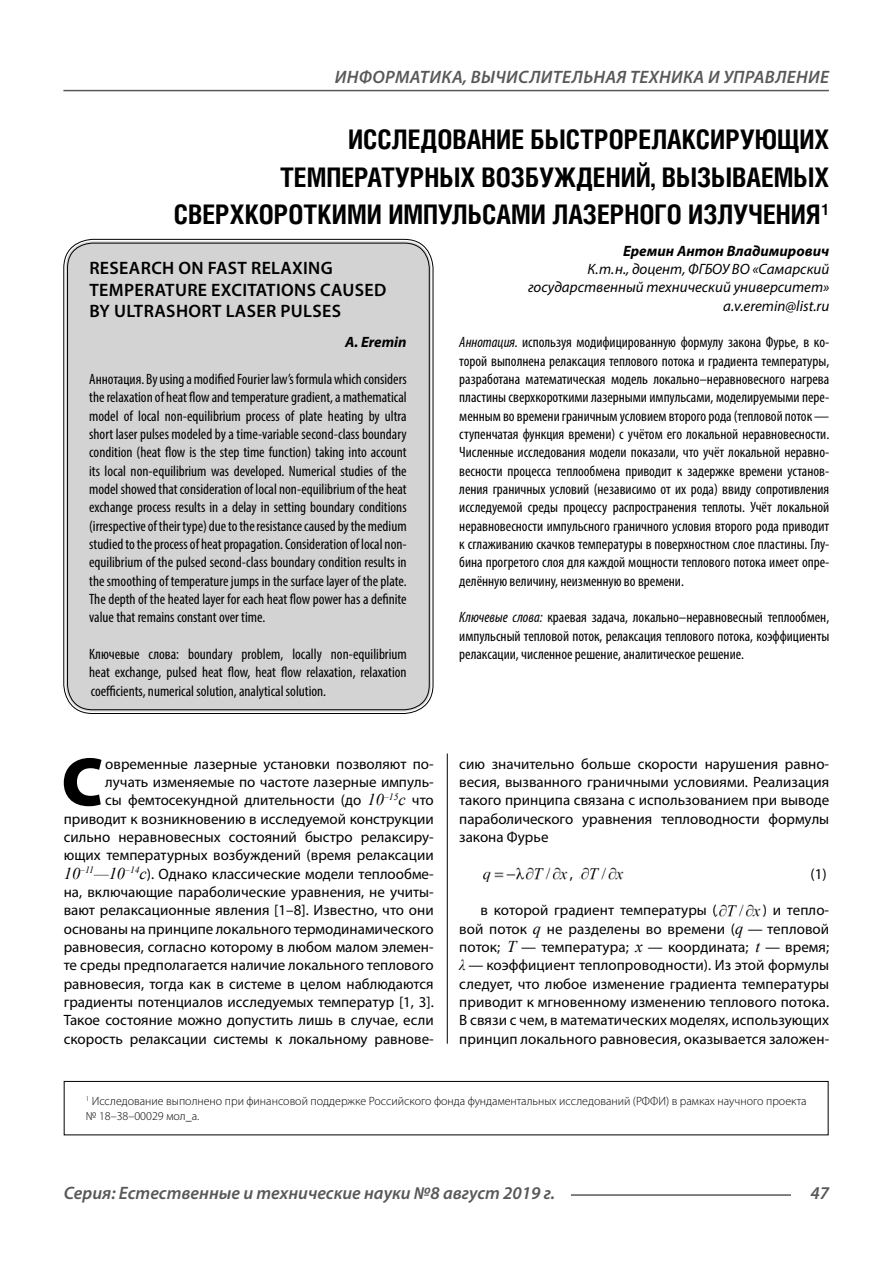
<style>
.page{position:relative;width:893px;height:1263px;background:#fff}
.page>*{position:absolute;margin:0;border:0;box-sizing:border-box;transform-origin:0 0}
.t1{font:900 69.3px "Myriad Pro";color:#000}
.t2{font:700 27px/37.5px "Helios Cond C";color:#000;text-align:right}
.t3{font:600 18px/21.6px "Myriad Pro";letter-spacing:.02em;color:#000}
.t4{font:italic 600 18px "Myriad Pro";color:#585858}
.t5{font:italic 600 18px "Myriad Pro";letter-spacing:.02em;color:#585858}
.t6{font:condensed 15px/18.3px "Myriad Pro";color:#000;text-align:justify}
.t7{font:15px/18.3px "Myriad Pro";color:#000;text-align:justify}
.t8{font:italic 15px/18.3px "Myriad Pro";color:#000;text-align:right}
.t9{font:italic 700 15px "Myriad Pro";color:#000}
.t10{font:300 12px/14.4px "Myriad Pro";color:#000}
.s1{font-style:italic}
.s2{font-family:"Times New Roman";font-style:italic;font-size:16.5px}
.s3{font-family:"Times New Roman";font-style:italic}
</style>
<div class="page">
<hr style="left:447px;top:128px;width:1px;height:916px;background:#000">
<div style="left:438px;top:732px;width:391px;height:21px;background:#fff"></div>
<img style="left:483px;top:868px;width:85px;height:14px">
<img style="left:579px;top:868px;width:45px;height:12px">
<img style="left:717px;top:904px;width:44px;height:13px">
<div style="left:64px;top:1081px;width:764px;height:54px;border:1px solid #000"></div>
<div style="left:66px;top:241px;width:365px;height:471px;background:#d3d3d3;border-radius:27px"></div>
<hr style="left:571px;top:1194px;width:220px;height:2px;background:#585858">
<hr style="left:63px;top:90px;width:766px;height:1px;background:#585858">
<p class="t5" style="left:335px;top:71px;width:496px">ИНФОРМАТИКА, ВЫЧИСЛИТЕЛЬНАЯ ТЕХНИКА И УПРАВЛЕНИЕ</p>
<h2 class="t2" style="left:174px;top:123px;width:657px">ИССЛЕДОВАНИЕ БЫСТРОРЕЛАКСИРУЮЩИХ<br>ТЕМПЕРАТУРНЫХ ВОЗБУЖДЕНИЙ, ВЫЗЫВАЕМЫХ<br>СВЕРХКОРОТКИМИ ИМПУЛЬСАМИ ЛАЗЕРНОГО ИЗЛУЧЕНИЯ <sup>1</sup></h2>
<p class="t9" style="left:623px;top:245px;width:208px">Еремин Антон Владимирович</p>
<p class="t8" style="left:528px;top:261px;width:303px">К. т. н., доцент, ФГБОУ ВО «Самарский государственный технический университет» a.v.eremin@list.ru</p>
<p class="t6" style="left:459px;top:335px;width:372px"><span class="s1">Аннотация.</span> используя модифицированную формулу закона Фурье, в ко&shy;торой выполнена релаксация теплового потока и градиента температуры, разработана математическая модель локально–неравновесного нагрева пластины сверхкороткими лазерными импульсами, моделируемыми пере&shy;менным во времени граничным условием второго рода (тепловой поток — ступенчатая функция времени) с учётом его локальной неравновесности.<br>Численные исследования модели показали, что учёт локальной неравно&shy;весности процесса теплообмена приводит к задержке времени установ&shy;ления граничных условий (независимо от их рода) ввиду сопротивления исследуемой среды процессу распространения теплоты. Учёт локальной неравновесности импульсного граничного условия второго рода приводит к сглаживанию скачков температуры в поверхностном слое пластины. Глу&shy;бина прогретого слоя для каждой мощности теплового потока имеет опре&shy;делённую величину, неизменную во времени.</p>
<p class="t6" style="left:459px;top:610px;width:371px"><span class="s1">Ключевые слова:</span> краевая задача, локально–неравновесный теплообмен, импульсный тепловой поток, релаксация теплового потока, коэффициенты релаксации, численное решение, аналитическое решение.</p>
<p class="t3" style="left:89px;top:259px;width:299px">RESEARCH ON FAST RELAXING<br>TEMPERATURE EXCITATIONS CAUSED<br>BY ULTRASHORT LASER PULSES</p>
<p class="t9" style="left:345px;top:337px;width:63px">A. Eremin</p>
<p class="t6" style="left:89px;top:371px;width:319px">Аннотация. By using a modified Fourier law’s formula which considers the relaxation of heat flow and temperature gradient, a mathematical model of local non-equilibrium process of plate heating by ultra short laser pulses modeled by a time-variable second-class boundary condition (heat flow is the step time function) taking into account its local non-equilibrium was developed. Numerical studies of the model showed that consideration of local non-equilibrium of the heat exchange process results in a delay in setting boundary conditions (irrespective of their type) due to the resistance caused by the medium studied to the process of heat propagation. Consideration of local non&shy;equilibrium of the pulsed second-class boundary condition results in the smoothing of temperature jumps in the surface layer of the plate.<br>The depth of the heated layer for each heat flow power has a definite value that remains constant over time.</p>
<p class="t6" style="left:89px;top:646px;width:319px">Ключевые слова: boundary problem, locally non-equilibrium heat exchange, pulsed heat flow, heat flow relaxation, relaxation coefficients, numerical solution, analytical solution.</p>
<h1 class="t1" style="left:61px;top:756px;width:43px">С</h1>
<p class="t7" style="left:64px;top:756px;width:371px;text-align:right">овременные лазерные установки позволяют по&shy;лучать изменяемые по частоте лазерные импуль-<br>сы фемтосекундной длительности (до <span class="s2">10</span><sup>–15</sup><span class="s2">с</span> что приводит к возникновению в исследуемой конструкции сильно неравновесных состояний быстро релаксиру&shy;ющих температурных возбуждений (время релаксации <span class="s2">10</span><sup>–11</sup><span class="s2">—10</span><sup>–14</sup><span class="s2">с</span>). Однако классические модели теплообме&shy;на, включающие параболические уравнения, не учиты&shy;вают релаксационные явления [1–8]. Известно, что они основаны на принципе локального термодинамического равновесия, согласно которому в любом малом элемен&shy;те среды предполагается наличие локального теплового равновесия, тогда как в системе в целом наблюдаются градиенты потенциалов исследуемых температур [1, 3].<br>Такое состояние можно допустить лишь в случае, если скорость релаксации системы к локальному равнове-</p>
<p class="t7" style="left:459px;top:756px;width:371px">сию значительно больше скорости нарушения равно&shy;весия, вызванного граничными условиями. Реализация такого принципа связана с использованием при выводе параболического уравнения тепловодности формулы закона Фурье</p>
<p class="t7" style="left:570px;top:866px;width:5px">,</p>
<p class="t7" style="left:810px;top:866px;width:18px">(1)</p>
<p class="t7" style="left:480px;top:902px;width:238px">в которой градиент температуры (</p>
<p class="t7" style="left:459px;top:902px;width:371px;text-indent:304px">) и тепло&shy;вой поток <span class="s2">q</span> не разделены во времени (<span class="s2">q</span> — тепловой поток; <span class="s2">T</span> — температура; <span class="s2">x</span> — координата; <span class="s2">t</span> — время; <span class="s3">λ</span> — коэффициент теплопроводности). Из этой формулы следует, что любое изменение градиента температуры приводит к мгновенному изменению теплового потока.<br>В связи с чем, в математических моделях, использующих принцип локального равновесия, оказывается заложен-</p>
<p class="t10" style="left:86px;top:1095px;width:722px"><sup>1</sup> Исследование выполнено при финансовой поддержке Российского фонда фундаментальных исследований (РФФИ) в рамках научного проекта № 18–38–00029 мол_а.</p>
<p class="t4" style="left:64px;top:1186px;width:493px">Серия: Естественные и технические науки №8 август 2019 г.</p>
<p class="t4" style="left:810px;top:1186px;width:20px">47</p>
</div>
